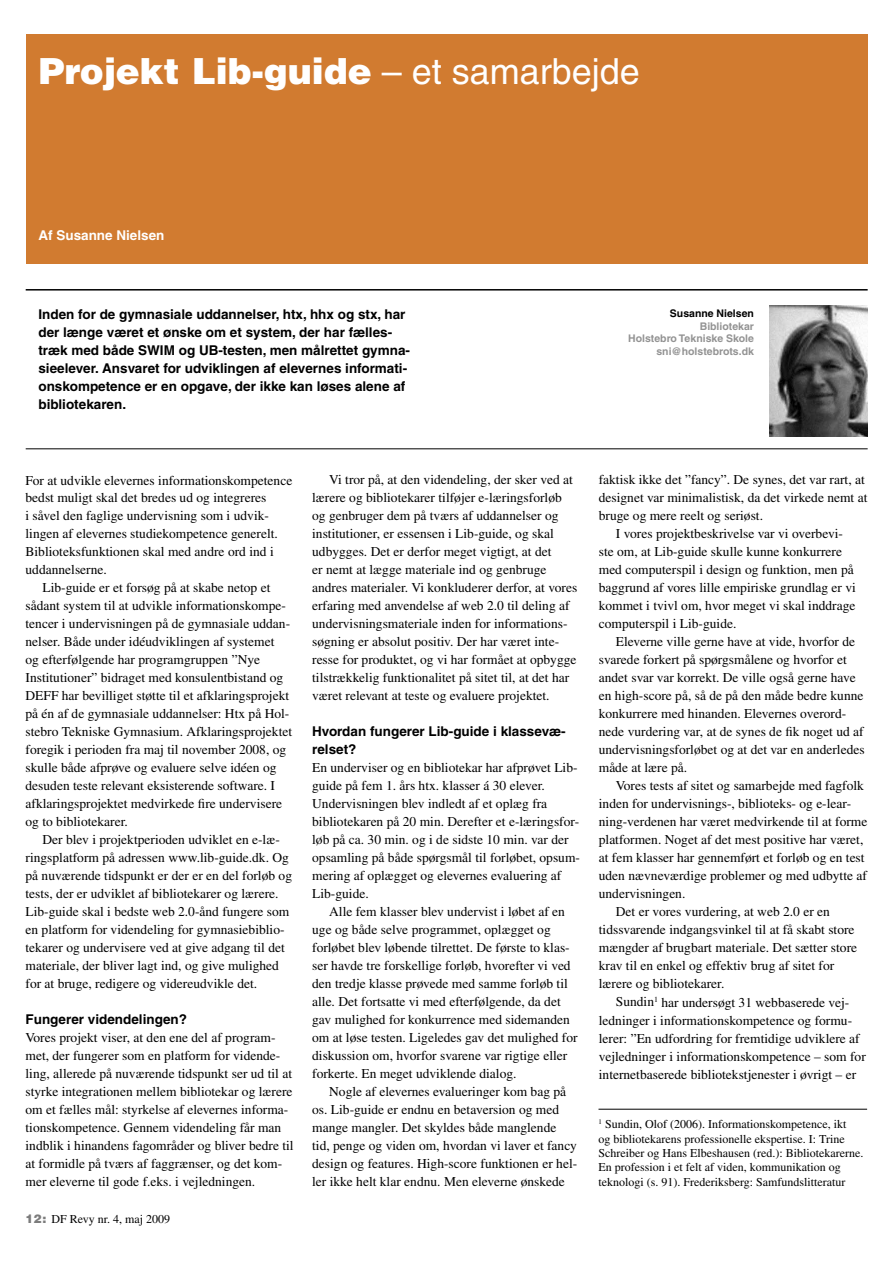
<style>
.page{position:relative;width:893px;height:1263px;background:#fff}
.page>*{position:absolute;margin:0;border:0;box-sizing:border-box;transform-origin:0 0}
.t1{font:900 36px "Helvetica";color:#fff}
.t2{font:13.5px/18px "Times";color:#000}
.t3{font:700 13.5px/18px "Helvetica";color:#000}
.t4{font:700 13.5px "Helvetica";color:#fff}
.t5{font:12px/14.4px "Times";color:#000}
.t6{font:700 10.5px/12.6px "Helvetica";color:#939393;text-align:right}
.t7{font:700 10.5px "Helvetica";color:#000}
.s1{font-weight:400}
.s2{font-family:"Helvetica";font-weight:900;color:#7c7c7c}
</style>
<div class="page">
<img style="left:769px;top:305px;width:99px;height:132px">
<hr style="left:26px;top:449px;width:842px;height:1px;background:#000">
<hr style="left:26px;top:289px;width:842px;height:2px;background:#000">
<div style="left:26px;top:34px;width:842px;height:230px;background:#d17b30"></div>
<hr style="left:598px;top:1109px;width:269px;height:1px;background:#000">
<h1 class="t1" style="left:38px;top:47px;width:603px">Projekt Lib-guide <span class="s1">– et samarbejde</span></h1>
<p class="t4" style="left:38px;top:227px;width:128px">Af Susanne Nielsen</p>
<p class="t3" style="left:38px;top:305px;width:373px">Inden for de gymnasiale uddannelser, htx, hhx og stx, har der længe været et ønske om et system, der har fælles&shy;træk med både SWIM og UB-testen, men målrettet gymna&shy;sieelever. Ansvaret for udviklingen af elevernes informati&shy;onskompetence er en opgave, der ikke kan løses alene af bibliotekaren.</p>
<p class="t7" style="left:670px;top:307px;width:86px">Susanne Nielsen</p>
<p class="t6" style="left:628px;top:319px;width:127px">Bibliotekar<br>Holstebro Tekniske Skole sni@holstebrots.dk</p>
<p class="t2" style="left:26px;top:471px;width:268px">For at udvikle elevernes informationskompetence</p>
<p class="t2" style="left:26px;top:489px;width:242px">bedst muligt skal det bredes ud og integreres</p>
<p class="t2" style="left:26px;top:507px;width:245px">i såvel den faglige undervisning som i udvik-</p>
<p class="t2" style="left:26px;top:525px;width:254px">lingen af elevernes studiekompetence generelt.</p>
<p class="t2" style="left:26px;top:543px;width:250px">Biblioteksfunktionen skal med andre ord ind i</p>
<p class="t2" style="left:26px;top:561px;width:83px">uddannelserne.</p>
<p class="t2" style="left:43px;top:579px;width:229px">Lib-guide er et forsøg på at skabe netop et</p>
<p class="t2" style="left:26px;top:597px;width:262px">sådant system til at udvikle informationskompe-</p>
<p class="t2" style="left:26px;top:615px;width:266px">tencer i undervisningen på de gymnasiale uddan-</p>
<p class="t2" style="left:26px;top:633px;width:250px">nelser. Både under idéudviklingen af systemet</p>
<p class="t2" style="left:26px;top:651px;width:236px">og efterfølgende har programgruppen ”Nye</p>
<p class="t2" style="left:26px;top:669px;width:259px">Institutioner” bidraget med konsulentbistand og</p>
<p class="t2" style="left:26px;top:687px;width:265px">DEFF har bevilliget støtte til et afklaringsprojekt</p>
<p class="t2" style="left:26px;top:705px;width:265px">på én af de gymnasiale uddannelser: Htx på Hol-</p>
<p class="t2" style="left:26px;top:723px;width:268px">stebro Tekniske Gymnasium. Afklaringsprojektet</p>
<p class="t2" style="left:26px;top:741px;width:262px">foregik i perioden fra maj til november 2008, og</p>
<p class="t2" style="left:26px;top:759px;width:253px">skulle både afprøve og evaluere selve idéen og</p>
<p class="t2" style="left:26px;top:777px;width:251px">desuden teste relevant eksisterende software. I</p>
<p class="t2" style="left:26px;top:795px;width:258px">afklaringsprojektet medvirkede fire undervisere</p>
<p class="t2" style="left:26px;top:813px;width:104px">og to bibliotekarer.</p>
<p class="t2" style="left:43px;top:831px;width:239px">Der blev i projektperioden udviklet en e-læ-</p>
<p class="t2" style="left:26px;top:849px;width:265px">ringsplatform på adressen www.lib-guide.dk. Og</p>
<p class="t2" style="left:26px;top:867px;width:268px">på nuværende tidspunkt er der er en del forløb og</p>
<p class="t2" style="left:26px;top:885px;width:255px">tests, der er udviklet af bibliotekarer og lærere.</p>
<p class="t2" style="left:26px;top:903px;width:265px">Lib-guide skal i bedste web 2.0-ånd fungere som</p>
<p class="t2" style="left:26px;top:921px;width:261px">en platform for videndeling for gymnasiebiblio-</p>
<p class="t2" style="left:26px;top:939px;width:261px">tekarer og undervisere ved at give adgang til det</p>
<p class="t2" style="left:26px;top:957px;width:255px">materiale, der bliver lagt ind, og give mulighed</p>
<p class="t2" style="left:26px;top:975px;width:233px">for at bruge, redigere og videreudvikle det.</p>
<p class="t3" style="left:26px;top:1010px;width:163px">Fungerer videndelingen?</p>
<p class="t2" style="left:26px;top:1029px;width:270px">Vores projekt viser, at den ene del af program&shy;met, der fungerer som en platform for vidende&shy;ling, allerede på nuværende tidspunkt ser ud til at styrke integrationen mellem bibliotekar og lærere om et fælles mål: styrkelse af elevernes informa&shy;tionskompetence. Gennem videndeling får man indblik i hinandens fagområder og bliver bedre til at formidle på tværs af faggrænser, og det kom&shy;mer eleverne til gode f.eks. i vejledningen.</p>
<p class="t5" style="left:26px;top:1212px;width:146px"><span class="s2">12 :</span> DF Revy nr. 4, maj 2009</p>
<p class="t2" style="left:312px;top:471px;width:267px;text-indent:17px">Vi tror på, at den videndeling, der sker ved at lærere og bibliotekarer tilføjer e-læringsforløb og genbruger dem på tværs af uddannelser og institutioner, er essensen i Lib-guide, og skal udbygges. Det er derfor meget vigtigt, at det<br>er nemt at lægge materiale ind og genbruge andres materialer. Vi konkluderer derfor, at vores erfaring med anvendelse af web 2.0 til deling af undervisningsmateriale inden for informations&shy;søgning er absolut positiv. Der har været inte&shy;resse for produktet, og vi har formået at opbygge tilstrækkelig funktionalitet på sitet til, at det har været relevant at teste og evaluere projektet.</p>
<p class="t3" style="left:312px;top:722px;width:255px">Hvordan fungerer Lib-guide i klassevæ&shy;relset?</p>
<p class="t2" style="left:312px;top:759px;width:269px">En underviser og en bibliotekar har afprøvet Lib&shy;guide på fem 1. års htx. klasser á 30 elever.<br>Undervisningen blev indledt af et oplæg fra bibliotekaren på 20 min. Derefter et e-læringsfor&shy;løb på ca. 30 min. og i de sidste 10 min. var der opsamling på både spørgsmål til forløbet, opsum&shy;mering af oplægget og elevernes evaluering af Lib-guide.</p>
<p class="t2" style="left:312px;top:903px;width:267px;text-indent:17px">Alle fem klasser blev undervist i løbet af en uge og både selve programmet, oplægget og forløbet blev løbende tilrettet. De første to klas&shy;ser havde tre forskellige forløb, hvorefter vi ved den tredje klasse prøvede med samme forløb til alle. Det fortsatte vi med efterfølgende, da det gav mulighed for konkurrence med sidemanden om at løse testen. Ligeledes gav det mulighed for diskussion om, hvorfor svarene var rigtige eller forkerte. En meget udviklende dialog.</p>
<p class="t2" style="left:312px;top:1083px;width:267px;text-indent:17px">Nogle af elevernes evalueringer kom bag på os. Lib-guide er endnu en betaversion og med mange mangler. Det skyldes både manglende tid, penge og viden om, hvordan vi laver et fancy design og features. High-score funktionen er hel&shy;ler ikke helt klar endnu. Men eleverne ønskede</p>
<p class="t2" style="left:599px;top:471px;width:267px">faktisk ikke det ”fancy”. De synes, det var rart, at</p>
<p class="t2" style="left:599px;top:489px;width:270px">designet var minimalistisk, da det virkede nemt at</p>
<p class="t2" style="left:599px;top:507px;width:166px">bruge og mere reelt og seriøst.</p>
<p class="t2" style="left:616px;top:525px;width:229px">I vores projektbeskrivelse var vi overbevi-</p>
<p class="t2" style="left:599px;top:543px;width:245px">ste om, at Lib-guide skulle kunne konkurrere</p>
<p class="t2" style="left:599px;top:561px;width:256px">med computerspil i design og funktion, men på</p>
<p class="t2" style="left:599px;top:578px;width:259px">baggrund af vores lille empiriske grundlag er vi</p>
<p class="t2" style="left:599px;top:596px;width:258px">kommet i tvivl om, hvor meget vi skal inddrage</p>
<p class="t2" style="left:599px;top:614px;width:139px">computerspil i Lib-guide.</p>
<p class="t2" style="left:616px;top:632px;width:241px">Eleverne ville gerne have at vide, hvorfor de</p>
<p class="t2" style="left:599px;top:650px;width:249px">svarede forkert på spørgsmålene og hvorfor et</p>
<p class="t2" style="left:599px;top:668px;width:259px">andet svar var korrekt. De ville også gerne have</p>
<p class="t2" style="left:599px;top:686px;width:266px">en high-score på, så de på den måde bedre kunne</p>
<p class="t2" style="left:599px;top:704px;width:249px">konkurrere med hinanden. Elevernes overord-</p>
<p class="t2" style="left:599px;top:722px;width:266px">nede vurdering var, at de synes de fik noget ud af</p>
<p class="t2" style="left:599px;top:740px;width:267px">undervisningsforløbet og at det var en anderledes</p>
<p class="t2" style="left:599px;top:758px;width:90px">måde at lære på.</p>
<p class="t2" style="left:616px;top:776px;width:250px">Vores tests af sitet og samarbejde med fagfolk</p>
<p class="t2" style="left:599px;top:794px;width:254px">inden for undervisnings-, biblioteks- og e-lear-</p>
<p class="t2" style="left:599px;top:812px;width:270px">ning-verdenen har været medvirkende til at forme</p>
<p class="t2" style="left:599px;top:830px;width:266px">platformen. Noget af det mest positive har været,</p>
<p class="t2" style="left:599px;top:848px;width:267px">at fem klasser har gennemført et forløb og en test</p>
<p class="t2" style="left:599px;top:866px;width:270px">uden nævneværdige problemer og med udbytte af</p>
<p class="t2" style="left:599px;top:884px;width:88px">undervisningen.</p>
<p class="t2" style="left:616px;top:902px;width:216px">Det er vores vurdering, at web 2.0 er en</p>
<p class="t2" style="left:599px;top:920px;width:257px">tidssvarende indgangsvinkel til at få skabt store</p>
<p class="t2" style="left:599px;top:938px;width:260px">mængder af brugbart materiale. Det sætter store</p>
<p class="t2" style="left:599px;top:956px;width:237px">krav til en enkel og effektiv brug af sitet for</p>
<p class="t2" style="left:599px;top:974px;width:127px">lærere og bibliotekarer.</p>
<p class="t2" style="left:616px;top:993px;width:235px">Sundin<sup>1</sup> har undersøgt 31 webbaserede vej-</p>
<p class="t2" style="left:599px;top:1011px;width:255px">ledninger i informationskompetence og formu-</p>
<p class="t2" style="left:599px;top:1029px;width:262px">lerer: ”En udfordring for fremtidige udviklere af</p>
<p class="t2" style="left:599px;top:1047px;width:269px">vejledninger i informationskompetence – som for</p>
<p class="t2" style="left:599px;top:1065px;width:259px">internetbaserede bibliotekstjenester i øvrigt – er</p>
<p class="t5" style="left:598px;top:1117px;width:266px"><sup>1</sup> Sundin, Olof (2006). Informationskompetence, ikt<br>og bibliotekarens professionelle ekspertise. I: Trine Schreiber og Hans Elbeshausen (red.): Bibliotekarerne.<br>En profession i et felt af viden, kommunikation og teknologi (s. 91). Frederiksberg: Samfundslitteratur</p>
</div>
